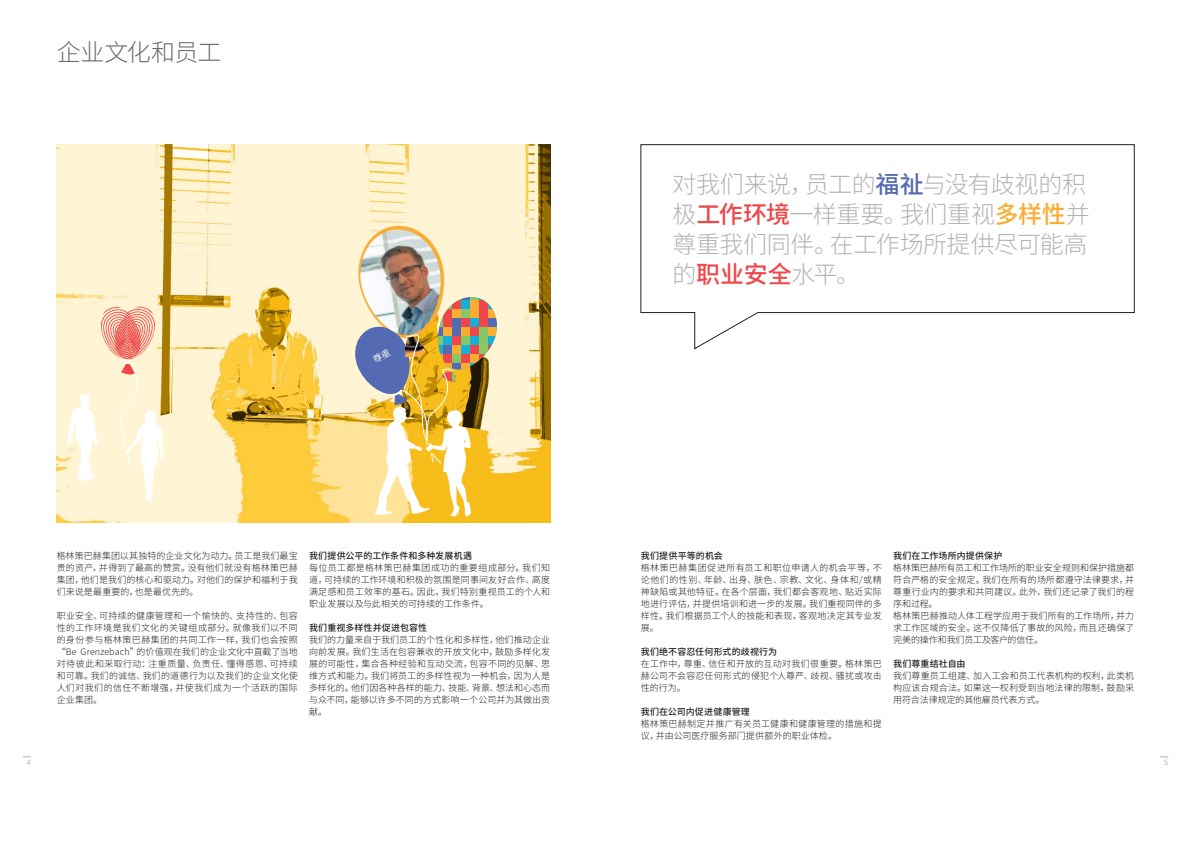
<style>
.page{position:relative;width:1191px;height:842px;background:#fff}
.page>*{position:absolute;margin:0;border:0;box-sizing:border-box;transform-origin:0 0}
.t1{font:300 24px/30px "Noto Sans SC";letter-spacing:-.015em;color:#b2b3b7}
.t2{font:300 24px "Noto Sans SC";letter-spacing:-.02em;color:#6c6d70}
.t3{font:300 9px/12px "Noto Sans SC";letter-spacing:.015em;color:#231f20;text-align:justify}
.t4{font:500 9px "Noto Sans SC";letter-spacing:.015em;color:#231f20}
.t5{font:8px "PF Centro Sans Pro";color:#b2b3b7}
.s1{font-weight:500;color:#546ab2}
.s2{font-weight:500;color:#ef4649}
.s3{font-weight:500;color:#fbad33}
</style>
<div class="page">
<img style="left:57px;top:145px;width:493px;height:378px">
<svg style="left:67px;top:307px;width:97px;height:194px"></svg>
<svg style="left:640px;top:144px;width:494px;height:205px"></svg>
<img style="left:351px;top:222px;width:150px;height:295px">
<h1 class="t2" style="left:57px;top:38px;width:166px">企业文化和员工</h1>
<h1 class="t1" style="left:672px;top:169px;width:419px">对我们来说，员工的<span class="s1">福祉</span>与没有歧视的积极<span class="s2">工作环境</span>一样重要。我们重视<span class="s3">多样性</span>并尊重我们同伴。在工作场所提供尽可能高的<span class="s2">职业安全</span>水平。</h1>
<p class="t3" style="left:57px;top:549px;width:242px">格林策巴赫集团以其独特的企业文化为动力。员工是我们最宝贵的资产，并得到了最高的赞赏。没有他们就没有格林策巴赫集团，他们是我们的核心和驱动力。对他们的保护和福利于我们来说是最重要的，也是最优先的。</p>
<p class="t3" style="left:57px;top:609px;width:242px">职业安全、可持续的健康管理和一个愉快的、支持性的、包容性的工作环境是我们文化的关键组成部分。就像我们以不同的身份参与格林策巴赫集团的共同工作一样，我们也会按照“Be Grenzebach”的价值观在我们的企业文化中直截了当地对待彼此和采取行动：注重质量、负责任、懂得感恩、可持续和可靠。我们的诚信、我们的道德行为以及我们的企业文化使人们对我们的信任不断增强，并使我们成为一个活跃的国际企业集团。</p>
<p class="t4" style="left:309px;top:550px;width:164px">我们提供公平的工作条件和多种发展机遇</p>
<p class="t3" style="left:309px;top:561px;width:242px">每位员工都是格林策巴赫集团成功的重要组成部分。我们知道，可持续的工作环境和积极的氛围是同事间友好合作、高度满足感和员工效率的基石。因此，我们特别重视员工的个人和职业发展以及与此相关的可持续的工作条件。</p>
<p class="t4" style="left:309px;top:622px;width:119px">我们重视多样性并促进包容性</p>
<p class="t3" style="left:309px;top:633px;width:242px">我们的力量来自于我们员工的个性化和多样性，他们推动企业向前发展。我们生活在包容兼收的开放文化中，鼓励多样化发展的可能性，集合各种经验和互动交流，包容不同的见解、思维方式和能力。我们将员工的多样性视为一种机会，因为人是多样化的。他们因各种各样的能力、技能、背景、想法和心态而与众不同，能够以许多不同的方式影响一个公司并为其做出贡献。</p>
<p class="t4" style="left:641px;top:550px;width:84px">我们提供平等的机会</p>
<p class="t3" style="left:641px;top:561px;width:242px">格林策巴赫集团促进所有员工和职位申请人的机会平等，不论他们的性别、年龄、出身、肤色、宗教、文化、身体和/或精神缺陷或其他特征。在各个层面，我们都会客观地、贴近实际地进行评估，并提供培训和进一步的发展。我们重视同伴的多样性。我们根据员工个人的技能和表现，客观地决定其专业发展。</p>
<p class="t4" style="left:641px;top:646px;width:138px">我们绝不容忍任何形式的歧视行为</p>
<p class="t3" style="left:641px;top:657px;width:242px">在工作中，尊重、信任和开放的互动对我们很重要。格林策巴赫公司不会容忍任何形式的侵犯个人尊严、歧视、骚扰或攻击性的行为。</p>
<p class="t4" style="left:641px;top:706px;width:111px">我们在公司内促进健康管理</p>
<p class="t3" style="left:641px;top:717px;width:242px">格林策巴赫制定并推广有关员工健康和健康管理的措施和提议，并由公司医疗服务部门提供额外的职业体检。</p>
<p class="t4" style="left:893px;top:550px;width:111px">我们在工作场所内提供保护</p>
<p class="t3" style="left:893px;top:561px;width:242px;text-align:left">格林策巴赫所有员工和工作场所的职业安全规则和保护措施都符合严格的安全规定。我们在所有的场所都遵守法律要求，并尊重行业内的要求和共同建议。此外，我们还记录了我们的程序和过程。<br>格林策巴赫推动人体工程学应用于我们所有的工作场所，并力求工作区域的安全。这不仅降低了事故的风险，而且还确保了完美的操作和我们员工及客户的信任。</p>
<p class="t4" style="left:893px;top:658px;width:74px">我们尊重结社自由</p>
<p class="t3" style="left:893px;top:669px;width:242px">我们尊重员工组建、加入工会和员工代表机构的权利，此类机构应该合规合法。如果这一权利受到当地法律的限制，鼓励采用符合法律规定的其他雇员代表方式。</p>
<p class="t5" style="left:27px;top:757px;width:6px">4</p>
<p class="t5" style="left:1163px;top:757px;width:6px">5</p>
</div>
